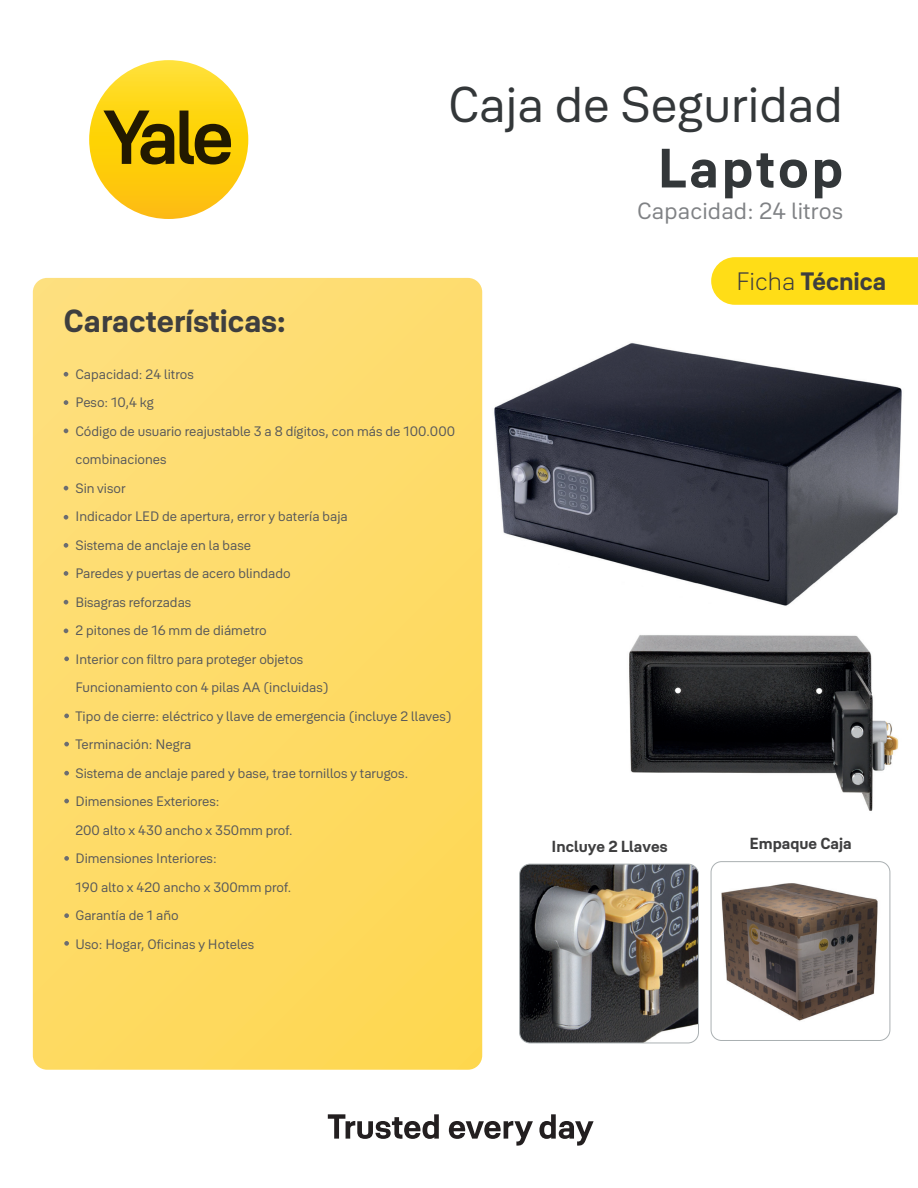
<style>
.page{position:relative;width:918px;height:1188px;background:#fff}
.page>*{position:absolute;margin:0;border:0;box-sizing:border-box;transform-origin:0 0}
.t1{font:700 54.45px "Yale Solis";letter-spacing:.055em;color:#333739}
.t2{font:49.5px "Yale Solis";color:#333739}
.t3{font:700 31.5px "Yale Solis";color:#3e3e3f}
.t4{font:700 24.75px "Yale Solis";color:#3e3e3f}
.t5{font:23.1px "Yale Solis";letter-spacing:.005em;color:#808285}
.t6{font:700 15.75px "Yale Solis";color:#3e3e3f}
.t7{font:13.5px/28.5px "Yale Solis";color:#57585a}
.s1{font-weight:300}
</style>
<div class="page">
<img style="left:494px;top:343px;width:408px;height:263px">
<svg style="left:33px;top:278px;width:449px;height:792px;background:#fddb68"></svg>
<svg style="left:64px;top:372px;width:4px;height:5px"></svg>
<svg style="left:64px;top:400px;width:4px;height:5px"></svg>
<svg style="left:64px;top:429px;width:4px;height:4px"></svg>
<svg style="left:64px;top:486px;width:4px;height:4px"></svg>
<svg style="left:64px;top:515px;width:4px;height:5px"></svg>
<svg style="left:64px;top:543px;width:4px;height:5px"></svg>
<svg style="left:64px;top:571px;width:4px;height:5px"></svg>
<svg style="left:64px;top:600px;width:4px;height:5px"></svg>
<svg style="left:64px;top:629px;width:4px;height:4px"></svg>
<svg style="left:64px;top:656px;width:5px;height:5px"></svg>
<svg style="left:64px;top:714px;width:5px;height:4px"></svg>
<svg style="left:64px;top:742px;width:5px;height:4px"></svg>
<svg style="left:64px;top:771px;width:5px;height:5px"></svg>
<svg style="left:64px;top:799px;width:5px;height:4px"></svg>
<svg style="left:64px;top:856px;width:5px;height:5px"></svg>
<svg style="left:64px;top:913px;width:5px;height:5px"></svg>
<svg style="left:64px;top:941px;width:5px;height:5px"></svg>
<svg style="left:89px;top:60px;width:159px;height:159px;background:#fdcf16"></svg>
<svg style="left:103px;top:111px;width:71px;height:54px;background:#9c8004"></svg>
<svg style="left:180px;top:111px;width:51px;height:54px;background:#8f7504"></svg>
<svg style="left:328px;top:1114px;width:111px;height:25px"></svg>
<svg style="left:449px;top:1121px;width:84px;height:25px"></svg>
<svg style="left:539px;top:1114px;width:55px;height:32px"></svg>
<div style="left:711px;top:257px;width:207px;height:48px;background:#ffdd17"></div>
<img style="left:521px;top:864px;width:177px;height:179px">
<div style="left:519px;top:864px;width:180px;height:179px;border:1px solid #aab0b2;border-radius:11px"></div>
<img style="left:721px;top:883px;width:157px;height:138px">
<div style="left:711px;top:861px;width:179px;height:180px;border:1px solid #aab0b2;border-radius:11px"></div>
<img style="left:629px;top:635px;width:270px;height:176px">
<h2 class="t2" style="left:448px;top:76px;width:396px">Caja de Seguridad</h2>
<h1 class="t1" style="left:657px;top:135px;width:187px">Laptop</h1>
<h3 class="t5" style="left:637px;top:197px;width:207px">Capacidad: 24 litros</h3>
<h3 class="t3" style="left:64px;top:302px;width:224px">Características:</h3>
<p class="t7" style="left:75px;top:359px;width:381px">Capacidad: 24 litros<br>Peso: 10,4 kg<br>Código de usuario reajustable 3 a 8 dígitos, con más de 100.000 combinaciones<br>Sin visor<br>Indicador LED de apertura, error y batería baja<br>Sistema de anclaje en la base<br>Paredes y puertas de acero blindado<br>Bisagras reforzadas<br>2 pitones de 16 mm de diámetro<br>Interior con filtro para proteger objetos<br>Funcionamiento con 4 pilas AA (incluidas)<br>Tipo de cierre: eléctrico y llave de emergencia (incluye 2 llaves)<br>Terminación: Negra<br>Sistema de anclaje pared y base, trae tornillos y tarugos.<br>Dimensiones Exteriores:<br>200 alto x 430 ancho x 350mm prof.<br>Dimensiones Interiores:<br>190 alto x 420 ancho x 300mm prof.<br>Garantía de 1 año<br>Uso: Hogar, Oficinas y Hoteles</p>
<h3 class="t4" style="left:736px;top:267px;width:152px"><span class="s1">Ficha</span> Técnica</h3>
<p class="t6" style="left:552px;top:837px;width:117px">Incluye 2 Llaves</p>
<p class="t6" style="left:750px;top:834px;width:104px">Empaque Caja</p>
</div>
